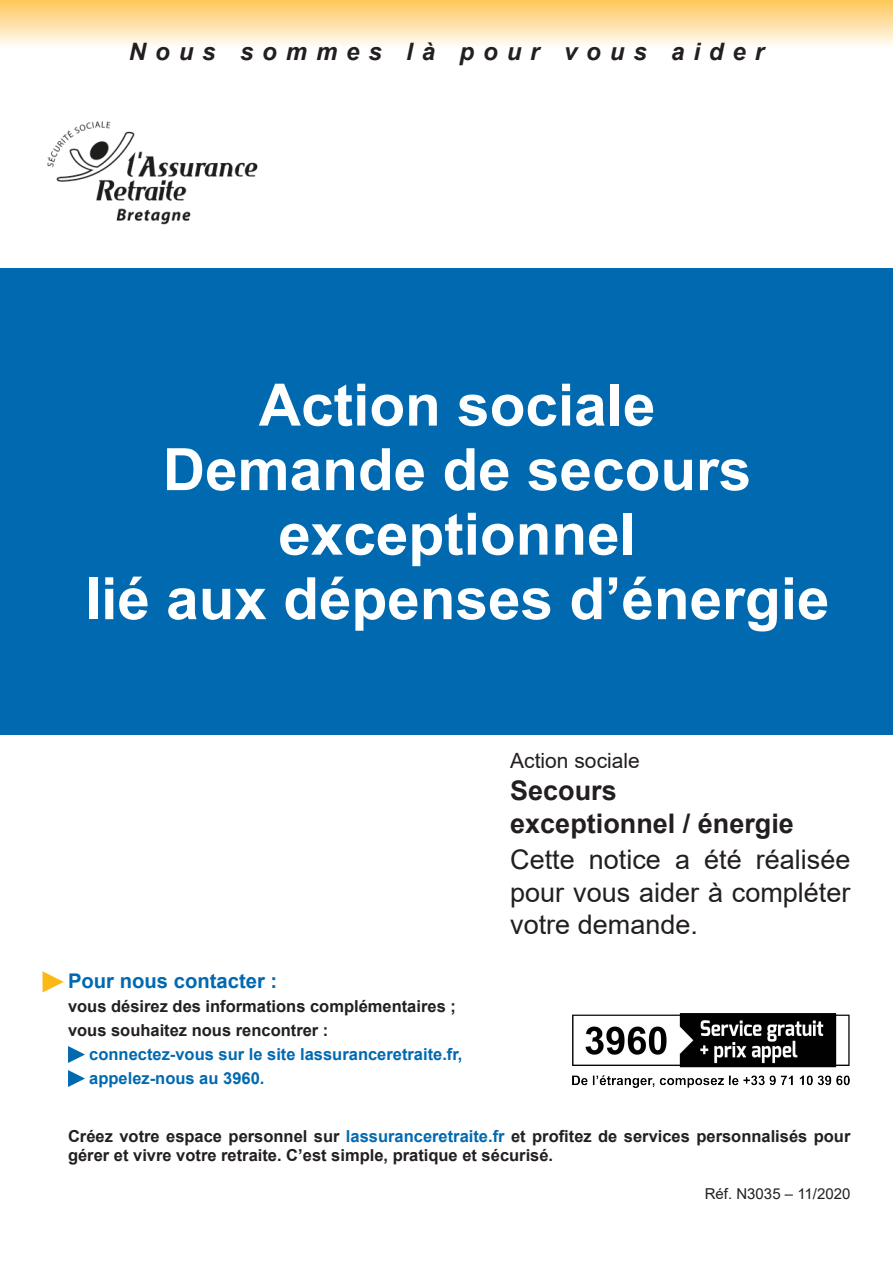
<style>
.page{position:relative;width:893px;height:1263px;background:#fff}
.page>*{position:absolute;margin:0;border:0;box-sizing:border-box;transform-origin:0 0}
.t1{font:700 58.5px/64.5px "Arial";color:#fff;text-align:center}
.t2{font:27px/32.4px "Arial";color:#231f20;text-align:justify}
.t3{font:700 27px/32.4px "Arial";color:#231f20}
.t4{font:italic 700 24px "Arial";letter-spacing:.37em;color:#231f20}
.t5{font:21px "Arial";color:#231f20}
.t6{font:700 20.25px "Arial";color:#0169b0}
.t7{font:700 16.5px/19.5px "Arial";color:#231f20}
.t8{font:700 16.5px "Arial";color:#0169b0}
.t9{font:15px "Arial";color:#231f20}
.s1{color:#0169b0}
</style>
<div class="page">
<div style="left:0;top:268px;width:893px;height:466px;background:#0169b0"></div>
<svg style="left:0;top:0;width:893px;height:45px;background:#fedfa3"></svg>
<svg style="left:43px;top:971px;width:21px;height:21px"></svg>
<svg style="left:68px;top:1046px;width:17px;height:17px"></svg>
<svg style="left:68px;top:1070px;width:17px;height:17px"></svg>
<img style="left:47px;top:121px;width:211px;height:104px">
<img style="left:572px;top:1013px;width:278px;height:74px">
<p class="t4" style="left:129px;top:36px;width:636px">Nous sommes là pour vous aider</p>
<p class="t1" style="left:85px;top:373px;width:746px">Action sociale<br>Demande de secours exceptionnel<br>lié aux dépenses d’énergie</p>
<p class="t6" style="left:68px;top:967px;width:211px">Pour nous contacter :</p>
<p class="t7" style="left:68px;top:997px;width:389px">vous désirez des informations complémentaires ;</p>
<p class="t7" style="left:68px;top:1021px;width:262px">vous souhaitez nous rencontrer :</p>
<p class="t8" style="left:89px;top:1042px;width:375px">connectez-vous sur le site lassuranceretraite.fr,</p>
<p class="t8" style="left:89px;top:1066px;width:177px">appelez-nous au 3960.</p>
<p class="t5" style="left:510px;top:746px;width:131px">Action sociale</p>
<p class="t3" style="left:510px;top:775px;width:285px">Secours<br>exceptionnel / énergie</p>
<p class="t2" style="left:510px;top:843px;width:342px">Cette notice a été réalisée pour vous aider à compléter votre demande.</p>
<p class="t7" style="left:68px;top:1126px;width:784px">Créez votre espace personnel sur <span class="s1">lassuranceretraite.fr</span> et profitez de services personnalisés pour gérer et vivre votre retraite. C’est simple, pratique et sécurisé.</p>
<p class="t9" style="left:705px;top:1183px;width:147px">Réf. N3035 – 11/2020</p>
</div>
